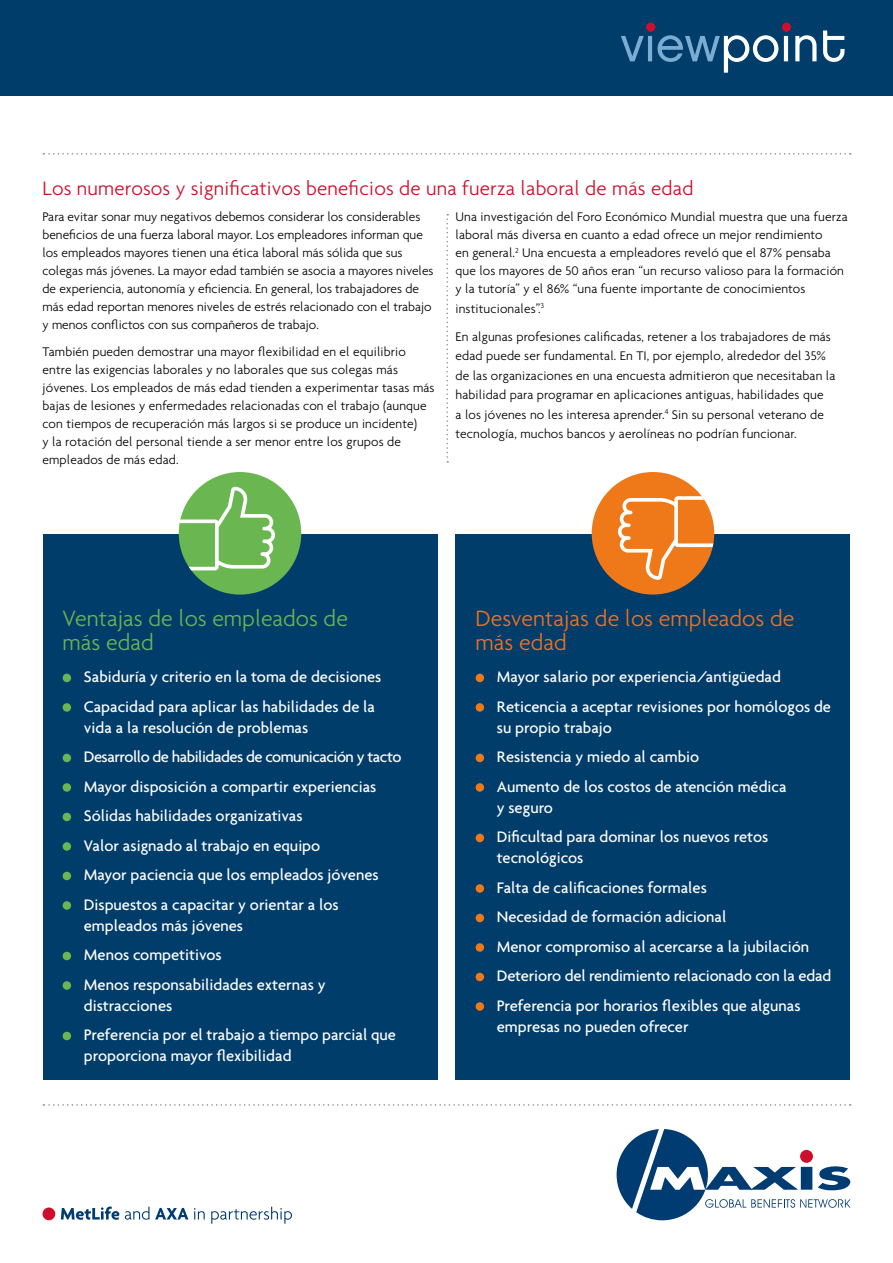
<style>
.page{position:relative;width:893px;height:1263px;background:#fff}
.page>*{position:absolute;margin:0;border:0;box-sizing:border-box;transform-origin:0 0}
.t1{font:300 24px/24px "Agenda";color:#f27021}
.t2{font:300 24px/24px "Agenda";color:#6ab651}
.t3{font:300 21px "Agenda";letter-spacing:.01em;color:#ce0e2d}
.t4{font:500 16.5px/29.5px "Agenda";color:#fff}
.t5{font:300 13.5px/18px "Agenda";letter-spacing:.01em;color:#000}
</style>
<div class="page">
<div style="left:0;top:0;width:893px;height:95px;background:#003d6a"></div>
<svg style="left:43px;top:153px;width:808px;height:2px"></svg>
<svg style="left:617px;top:1129px;width:233px;height:91px"></svg>
<div style="left:800px;top:1150px;width:13px;height:13px;background:#ce0e2d;border-radius:50%"></div>
<svg style="left:621px;top:31px;width:223px;height:42px"></svg>
<div style="left:646px;top:23px;width:9px;height:9px;background:#ce0e2d;border-radius:50%"></div>
<div style="left:782px;top:23px;width:9px;height:9px;background:#ce0e2d;border-radius:50%"></div>
<svg style="left:61px;top:1206px;width:58px;height:14px"></svg>
<svg style="left:125px;top:1207px;width:24px;height:13px"></svg>
<svg style="left:155px;top:1208px;width:33px;height:11px"></svg>
<svg style="left:194px;top:1208px;width:11px;height:11px"></svg>
<svg style="left:211px;top:1207px;width:81px;height:17px"></svg>
<div style="left:43px;top:1207px;width:12px;height:13px;background:#ce0e2d;border-radius:50%"></div>
<svg style="left:43px;top:1104px;width:808px;height:2px"></svg>
<svg style="left:446px;top:214px;width:2px;height:249px"></svg>
<div style="left:43px;top:534px;width:394px;height:546px;background:#003d6a"></div>
<div style="left:455px;top:534px;width:395px;height:546px;background:#003d6a"></div>
<div style="left:179px;top:472px;width:122px;height:123px;background:#6ab651;border-radius:50%"></div>
<svg style="left:179px;top:487px;width:96px;height:83px"></svg>
<div style="left:592px;top:472px;width:122px;height:123px;background:#ef7918;border-radius:50%"></div>
<svg style="left:618px;top:496px;width:96px;height:84px"></svg>
<div style="left:63px;top:674px;width:8px;height:8px;background:#6ab651;border-radius:50%"></div>
<div style="left:63px;top:703px;width:8px;height:9px;background:#6ab651;border-radius:50%"></div>
<div style="left:63px;top:754px;width:8px;height:8px;background:#6ab651;border-radius:50%"></div>
<div style="left:63px;top:783px;width:8px;height:9px;background:#6ab651;border-radius:50%"></div>
<div style="left:63px;top:813px;width:8px;height:8px;background:#6ab651;border-radius:50%"></div>
<div style="left:63px;top:842px;width:8px;height:9px;background:#6ab651;border-radius:50%"></div>
<div style="left:63px;top:872px;width:8px;height:8px;background:#6ab651;border-radius:50%"></div>
<div style="left:63px;top:901px;width:8px;height:9px;background:#6ab651;border-radius:50%"></div>
<div style="left:63px;top:952px;width:8px;height:8px;background:#6ab651;border-radius:50%"></div>
<div style="left:63px;top:981px;width:8px;height:9px;background:#6ab651;border-radius:50%"></div>
<div style="left:63px;top:1032px;width:8px;height:8px;background:#6ab651;border-radius:50%"></div>
<div style="left:476px;top:674px;width:8px;height:8px;background:#ef7918;border-radius:50%"></div>
<div style="left:476px;top:703px;width:8px;height:9px;background:#ef7918;border-radius:50%"></div>
<div style="left:476px;top:754px;width:8px;height:8px;background:#ef7918;border-radius:50%"></div>
<div style="left:476px;top:783px;width:8px;height:9px;background:#ef7918;border-radius:50%"></div>
<div style="left:476px;top:834px;width:8px;height:8px;background:#ef7918;border-radius:50%"></div>
<div style="left:476px;top:884px;width:8px;height:9px;background:#ef7918;border-radius:50%"></div>
<div style="left:476px;top:914px;width:8px;height:8px;background:#ef7918;border-radius:50%"></div>
<div style="left:476px;top:943px;width:8px;height:9px;background:#ef7918;border-radius:50%"></div>
<div style="left:476px;top:973px;width:8px;height:8px;background:#ef7918;border-radius:50%"></div>
<div style="left:476px;top:1002px;width:8px;height:9px;background:#ef7918;border-radius:50%"></div>
<h2 class="t3" style="left:43px;top:176px;width:652px">Los numerosos y significativos beneficios de una fuerza laboral de más edad</h2>
<p class="t5" style="left:43px;top:208px;width:392px">Para evitar sonar muy negativos debemos considerar los considerables beneficios de una fuerza laboral mayor. Los empleadores informan que los empleados mayores tienen una ética laboral más sólida que sus colegas más jóvenes. La mayor edad también se asocia a mayores niveles de experiencia, autonomía y eficiencia. En general, los trabajadores de más edad reportan menores niveles de estrés relacionado con el trabajo y menos conflictos con sus compañeros de trabajo.</p>
<p class="t5" style="left:43px;top:342px;width:394px">También pueden demostrar una mayor flexibilidad en el equilibrio entre las exigencias laborales y no laborales que sus colegas más jóvenes. Los empleados de más edad tienden a experimentar tasas más bajas de lesiones y enfermedades relacionadas con el trabajo (aunque con tiempos de recuperación más largos si se produce un incidente)<br>y la rotación del personal tiende a ser menor entre los grupos de empleados de más edad.</p>
<p class="t5" style="left:455px;top:208px;width:394px">Una investigación del Foro Económico Mundial muestra que una fuerza laboral más diversa en cuanto a edad ofrece un mejor rendimiento<br>en general.<sup>2</sup> Una encuesta a empleadores reveló que el 87% pensaba que los mayores de 50 años eran “un recurso valioso para la formación y la tutoría” y el 86% “una fuente importante de conocimientos</p>
<p class="t5" style="left:455px;top:294px;width:377px;line-height:28px">institucionales”.<sup>3<br></sup>En algunas profesiones calificadas, retener a los trabajadores de más</p>
<p class="t5" style="left:455px;top:346px;width:381px;line-height:19.5px">edad puede ser fundamental. En TI, por ejemplo, alrededor del 35% de las organizaciones en una encuesta admitieron que necesitaban la habilidad para programar en aplicaciones antiguas, habilidades que<br>a los jóvenes no les interesa aprender.<sup>4</sup> Sin su personal veterano de tecnología, muchos bancos y aerolíneas no podrían funcionar.</p>
<h1 class="t2" style="left:63px;top:605px;width:287px">Ventajas de los empleados de más edad</h1>
<h1 class="t1" style="left:476px;top:605px;width:320px">Desventajas de los empleados de más edad</h1>
<p class="t4" style="left:84px;top:662px;width:299px">Sabiduría y criterio en la toma de decisiones<br>Capacidad para aplicar las habilidades de la</p>
<p class="t4" style="left:84px;top:712px;width:319px">vida a la resolución de problemas<br>Desarrollo de habilidades de comunicación y tacto Mayor disposición a compartir experiencias Sólidas habilidades organizativas<br>Valor asignado al trabajo en equipo<br>Mayor paciencia que los empleados jóvenes Dispuestos a capacitar y orientar a los</p>
<p class="t4" style="left:84px;top:910px;width:243px">empleados más jóvenes<br>Menos competitivos<br>Menos responsabilidades externas y</p>
<p class="t4" style="left:84px;top:990px;width:314px">distracciones<br>Preferencia por el trabajo a tiempo parcial que</p>
<p class="t4" style="left:84px;top:1041px;width:209px">proporciona mayor flexibilidad</p>
<p class="t4" style="left:497px;top:662px;width:336px">Mayor salario por experiencia/antigüedad<br>Reticencia a aceptar revisiones por homólogos de</p>
<p class="t4" style="left:497px;top:712px;width:291px">su propio trabajo<br>Resistencia y miedo al cambio<br>Aumento de los costos de atención médica</p>
<p class="t4" style="left:497px;top:792px;width:273px">y seguro<br>Dificultad para dominar los nuevos retos</p>
<p class="t4" style="left:497px;top:843px;width:336px">tecnológicos<br>Falta de calificaciones formales<br>Necesidad de formación adicional<br>Menor compromiso al acercarse a la jubilación Deterioro del rendimiento relacionado con la edad Preferencia por horarios flexibles que algunas</p>
<p class="t4" style="left:497px;top:1011px;width:193px">empresas no pueden ofrecer</p>
</div>
